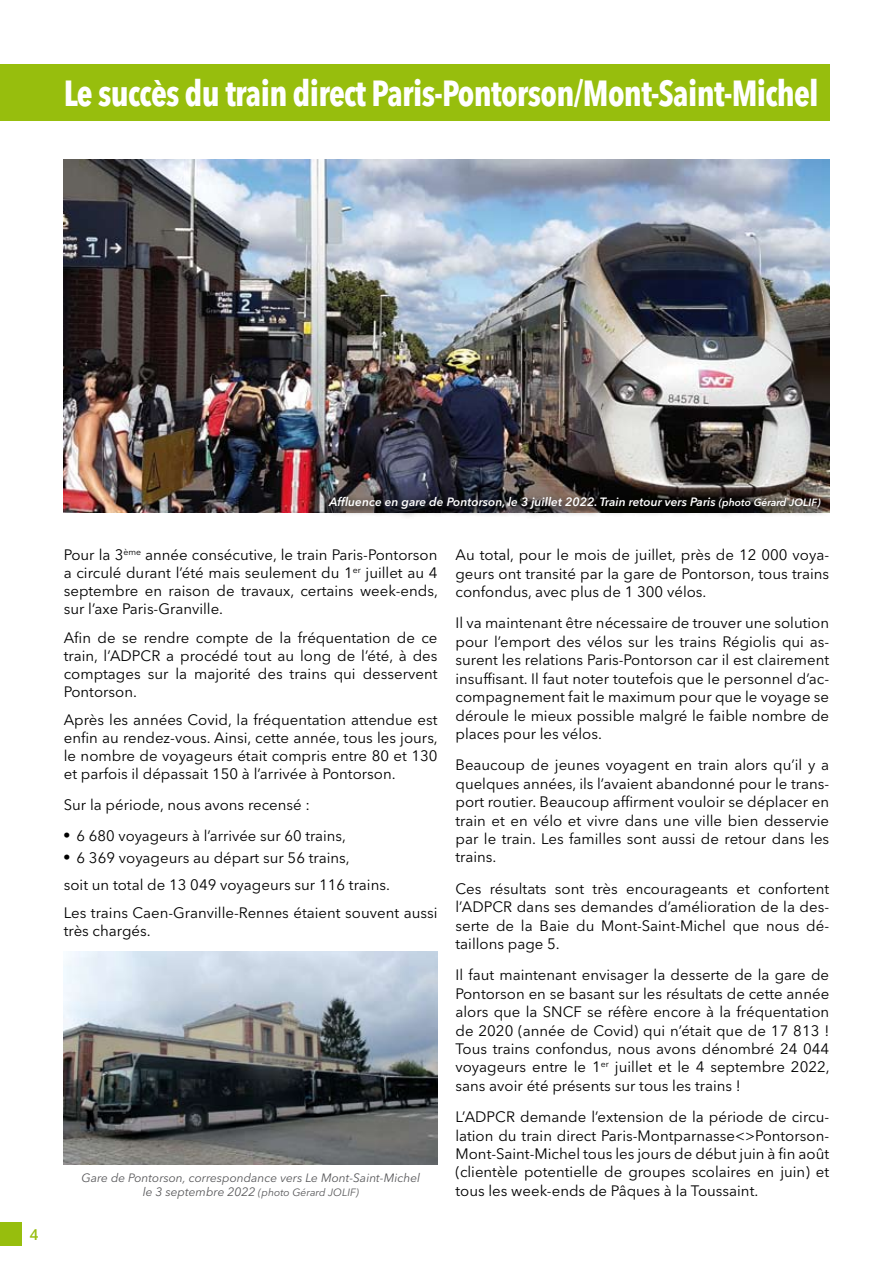
<style>
.page{position:relative;width:893px;height:1263px;background:#fff}
.page>*{position:absolute;margin:0;border:0;box-sizing:border-box;transform-origin:0 0}
.t1{font:700 condensed 36px "Avenir Next LT Pro";letter-spacing:-.02em;color:#fff;scale:.93 1}
.t2{font:15px/18.5px "Avenir Next LT Pro";color:#000;text-align:justify}
.t3{font:600 15px "Open Sans";color:#97be0d}
.t4{font:italic 600 12px "Avenir Next LT Pro";color:#fff}
.t5{font:italic 12px "Avenir Next LT Pro";color:#58585a}
.t6{font:italic 10.5px "Avenir Next LT Pro";color:#58585a}
.s1{font-size:10.5px}
.s2{font-family:"Times";font-size:18px}
.s3{font-size:12px}
</style>
<div class="page">
<div style="left:0;top:1222px;width:22px;height:24px;background:#97be0d"></div>
<div style="left:0;top:64px;width:829px;height:56px;background:#97be0d"></div>
<img style="left:64px;top:159px;width:765px;height:354px">
<img style="left:64px;top:951px;width:374px;height:213px">
<svg style="left:323px;top:491px;width:507px;height:25px;background:#464343"></svg>
<h1 class="t1" style="left:64px;top:71px;width:813px">Le succès du train direct Paris-Pontorson/Mont-Saint-Michel</h1>
<p class="t3" style="left:30px;top:1224px;width:10px">4</p>
<p class="t4" style="left:329px;top:494px;width:493px">Affluence en gare de Pontorson, le 3 juillet 2022. Train retour vers Paris <span class="s1">(photo Gérard JOLIF)</span></p>
<p class="t2" style="left:64px;top:546px;width:376px;line-height:18px">Pour la 3<sup>ème</sup> année consécutive, le train Paris-Pontorson a circulé durant l’été mais seulement du 1<sup>er</sup> juillet au 4 septembre en raison de travaux, certains week-ends, sur l’axe Paris-Granville.</p>
<p class="t2" style="left:64px;top:628px;width:375px;line-height:18px">Afin de se rendre compte de la fréquentation de ce train, l’ADPCR a procédé tout au long de l’été, à des comptages sur la majorité des trains qui desservent Pontorson.</p>
<p class="t2" style="left:64px;top:711px;width:376px;line-height:18px">Après les années Covid, la fréquentation attendue est enfin au rendez-vous. Ainsi, cette année, tous les jours, le nombre de voyageurs était compris entre 80 et 130 et parfois il dépassait 150 à l’arrivée à Pontorson.</p>
<p class="t2" style="left:64px;top:796px;width:248px">Sur la période, nous avons recensé :</p>
<p class="t2" style="left:64px;top:826px;width:284px"><span class="s2">•</span> 6 680 voyageurs à l’arrivée sur 60 trains,</p>
<p class="t2" style="left:64px;top:845px;width:328px;line-height:26.5px"><span class="s2">•</span> 6 369 voyageurs au départ sur 56 trains,<br>soit un total de 13 049 voyageurs sur 116 trains.</p>
<p class="t2" style="left:64px;top:904px;width:375px;line-height:18px">Les trains Caen-Granville-Rennes étaient souvent aussi très chargés.</p>
<p class="t5" style="left:82px;top:1170px;width:340px">Gare de Pontorson, correspondance vers Le Mont-Saint-Michel</p>
<p class="t6" style="left:143px;top:1186px;width:218px"><span class="s3">le 3 septembre 2022</span> (photo Gérard Jolif)</p>
<p class="t2" style="left:455px;top:546px;width:375px">Au total, pour le mois de juillet, près de 12 000 voya&shy;geurs ont transité par la gare de Pontorson, tous trains confondus, avec plus de 1 300 vélos.</p>
<p class="t2" style="left:455px;top:614px;width:375px">Il va maintenant être nécessaire de trouver une solution pour l’emport des vélos sur les trains Régiolis qui as&shy;surent les relations Paris-Pontorson car il est clairement insuffisant. Il faut noter toutefois que le personnel d’ac&shy;compagnement fait le maximum pour que le voyage se déroule le mieux possible malgré le faible nombre de places pour les vélos.</p>
<p class="t2" style="left:455px;top:756px;width:375px">Beaucoup de jeunes voyagent en train alors qu’il y a quelques années, ils l’avaient abandonné pour le trans&shy;port routier. Beaucoup affirment vouloir se déplacer en train et en vélo et vivre dans une ville bien desservie par le train. Les familles sont aussi de retour dans les trains.</p>
<p class="t2" style="left:455px;top:879px;width:375px">Ces résultats sont très encourageants et confortent l’ADPCR dans ses demandes d’amélioration de la des&shy;serte de la Baie du Mont-Saint-Michel que nous dé&shy;taillons page 5.</p>
<p class="t2" style="left:455px;top:966px;width:376px">Il faut maintenant envisager la desserte de la gare de Pontorson en se basant sur les résultats de cette année alors que la SNCF se réfère encore à la fréquentation de 2020 (année de Covid) qui n’était que de 17 813 !<br>Tous trains confondus, nous avons dénombré 24 044 voyageurs entre le 1<sup>er</sup> juillet et le 4 septembre 2022, sans avoir été présents sur tous les trains !</p>
<p class="t2" style="left:455px;top:1107px;width:375px">L’ADPCR demande l’extension de la période de circu&shy;lation du train direct Paris-Montparnasse&lt;&gt;Pontorson-Mont-Saint-Michel tous les jours de début juin à fin août (clientèle potentielle de groupes scolaires en juin) et tous les week-ends de Pâques à la Toussaint.</p>
</div>
